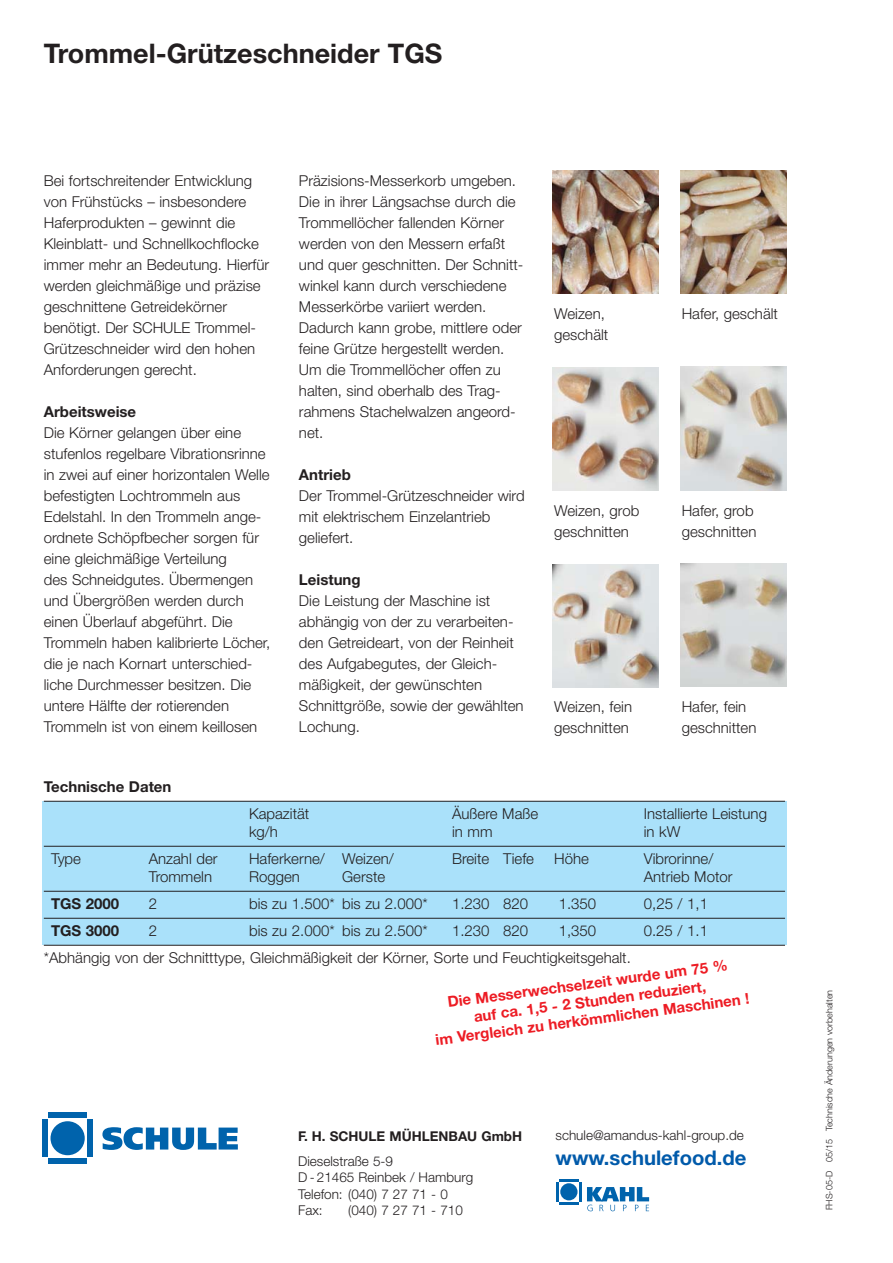
<style>
.page{position:relative;width:893px;height:1263px;background:#fff}
.page>*{position:absolute;margin:0;border:0;box-sizing:border-box;transform-origin:0 0}
.t1{font:700 27px "Helvetica Neue";color:#231f20}
.t2{font:700 20.25px "Helvetica Neue";color:#005aaa}
.t3{font:300 15px/21px "Helvetica Neue";color:#231f20}
.t4{font:700 15px/18px "Helvetica Neue";color:#ed1c24;text-align:center}
.t5{font:700 15px "Helvetica Neue";color:#231f20}
.t6{font:300 13.5px/16.5px "Helvetica Neue";color:#231f20}
.t7{font:700 13.5px "Helvetica Neue";color:#231f20}
.t8{font:300 9px "Helvetica Neue";color:#231f20}
.s1{font-family:"Koz Min Pr 6 N Medium Proportional";font-weight:400}
.s2{font-weight:700}
</style>
<div class="page">
<div style="left:42px;top:802px;width:744px;height:143px;background:#aae1fa"></div>
<div style="left:51px;top:1121px;width:34px;height:34px;background:#0063ac;border-radius:50%"></div>
<div style="left:42px;top:1119px;width:5px;height:38px;background:#0063ac"></div>
<div style="left:88px;top:1119px;width:5px;height:38px;background:#0063ac"></div>
<div style="left:49px;top:1113px;width:38px;height:5px;background:#0063ac"></div>
<div style="left:49px;top:1158px;width:38px;height:6px;background:#0063ac"></div>
<svg style="left:102px;top:1127px;width:136px;height:23px"></svg>
<div style="left:560px;top:1183px;width:17px;height:17px;background:#0063ac;border-radius:50%"></div>
<hr style="left:556px;top:1182px;width:3px;height:19px;background:#0063ac">
<hr style="left:579px;top:1182px;width:3px;height:19px;background:#0063ac">
<hr style="left:559px;top:1179px;width:19px;height:3px;background:#0063ac">
<hr style="left:559px;top:1202px;width:19px;height:3px;background:#0063ac">
<svg style="left:587px;top:1187px;width:62px;height:24px"></svg>
<img style="left:553px;top:367px;width:106px;height:123px">
<img style="left:553px;top:564px;width:106px;height:123px">
<img style="left:553px;top:170px;width:106px;height:123px">
<hr style="left:44px;top:801px;width:741px;height:1px;background:#231f20">
<hr style="left:44px;top:846px;width:741px;height:1px;background:#231f20">
<hr style="left:44px;top:891px;width:741px;height:1px;background:#231f20">
<hr style="left:44px;top:918px;width:741px;height:1px;background:#231f20">
<hr style="left:44px;top:945px;width:741px;height:1px;background:#231f20">
<img style="left:680px;top:367px;width:106px;height:123px">
<img style="left:680px;top:564px;width:106px;height:123px">
<img style="left:680px;top:170px;width:106px;height:123px">
<h1 class="t1" style="left:44px;top:44px;width:400px">Trommel-Grützeschneider TGS</h1>
<p class="t3" style="left:44px;top:172px;width:227px">Bei fortschreitender Entwicklung von Fru<span class="s1">̈</span>hstu<span class="s1">̈</span>cks – insbesondere<br>Haferprodukten – gewinnt die<br>Kleinblatt- und Schnellkochflocke immer mehr an Bedeutung. Hierfu<span class="s1">̈</span>r werden gleichmäßige und prä zise geschnittene Getreidekörner benötigt. Der SCHULE Trommel-<br>Gru<span class="s1">̈</span>tzeschneider wird den hohen<br>Anforderungen gerecht.</p>
<p class="t3" style="left:44px;top:403px;width:228px"><span class="s2">Arbeitsweise<br></span>Die Körner gelangen u<span class="s1">̈</span>ber eine stufenlos regelbare Vibrationsrinne in zwei auf einer horizontalen Welle befestigten Lochtrommeln aus<br>Edelstahl. In den Trommeln ange&shy;ordnete Schöpfbecher sorgen fu<span class="s1">̈</span>r eine gleichmäßige Verteilung<br>des Schneidgutes. Übermengen und Übergrößen werden durch einen Überlauf abgefu<span class="s1">̈</span>hrt. Die<br>Trommeln haben kalibrierte Löcher, die je nach Kornart unterschied - liche Durchmesser besitzen. Die untere Hälfte der rotierenden<br>Trommeln ist von einem keillosen</p>
<p class="t5" style="left:44px;top:782px;width:129px">Technische Daten</p>
<p class="t3" style="left:299px;top:172px;width:226px">Präzisions-Messerkorb umgeben.<br>Die in ihrer Längsachse durch die<br>Trommellöcher fallenden Körner werden von den Messern erfaßt und quer geschnitten. Der Schnitt - winkel kann durch verschiedene<br>Messerkörbe variiert werden.<br>Dadurch kann grobe, mittlere oder feine Gru<span class="s1">̈</span>tze hergestellt werden.<br>Um die Trommellöcher offen zu halten, sind oberhalb des Trag - rahmens Stachelwalzen angeord&shy;net.</p>
<p class="t3" style="left:299px;top:466px;width:227px"><span class="s2">Antrieb<br></span>Der Trommel-Gru<span class="s1">̈</span>tzeschneider wird mit elektrischem Einzelantrieb geliefert.</p>
<p class="t5" style="left:299px;top:574px;width:63px">Leistung</p>
<p class="t3" style="left:299px;top:592px;width:226px">Die Leistung der Maschine ist abhängig von der zu verarbeiten&shy;den Getreideart, von der Reinheit des Aufgabegutes, der Gleich - mäßigkeit, der gewu<span class="s1">̈</span>nschten<br>Schnitt größe, sowie der gewählten<br>Lochung.</p>
<p class="t3" style="left:554px;top:305px;width:56px">Weizen, geschält</p>
<p class="t3" style="left:682px;top:305px;width:98px">Hafer, geschält</p>
<p class="t3" style="left:554px;top:501px;width:87px">Weizen, grob geschnitten</p>
<p class="t3" style="left:682px;top:501px;width:76px">Hafer, grob geschnitten</p>
<p class="t3" style="left:554px;top:698px;width:79px">Weizen, fein geschnitten</p>
<p class="t3" style="left:682px;top:698px;width:76px">Hafer, fein geschnitten</p>
<p class="t3" style="left:249px;top:805px;width:62px">Kapazität</p>
<p class="t3" style="left:452px;top:805px;width:88px">Äußere Maße</p>
<p class="t3" style="left:644px;top:805px;width:125px">Installierte Leistung</p>
<p class="t3" style="left:249px;top:823px;width:30px">kg/h</p>
<p class="t3" style="left:452px;top:823px;width:42px">in mm</p>
<p class="t3" style="left:644px;top:823px;width:38px">in kW</p>
<p class="t3" style="left:51px;top:850px;width:32px">Type</p>
<p class="t3" style="left:149px;top:850px;width:70px">Anzahl der</p>
<p class="t3" style="left:249px;top:850px;width:146px">Haferkerne/ Weizen/</p>
<p class="t3" style="left:452px;top:850px;width:83px">Breite Tiefe</p>
<p class="t3" style="left:554px;top:850px;width:36px">Höhe</p>
<p class="t3" style="left:644px;top:850px;width:71px">Vibrorinne/</p>
<p class="t3" style="left:149px;top:868px;width:65px">Trommeln</p>
<p class="t3" style="left:249px;top:868px;width:52px">Roggen</p>
<p class="t3" style="left:342px;top:868px;width:45px">Gerste</p>
<p class="t3" style="left:644px;top:868px;width:90px">Antrieb Motor</p>
<p class="t5" style="left:51px;top:899px;width:70px">TGS 2000</p>
<p class="t3" style="left:149px;top:895px;width:10px">2</p>
<p class="t3" style="left:249px;top:895px;width:180px">bis zu 1.500* bis zu 2.000*</p>
<p class="t3" style="left:452px;top:895px;width:78px">1.230 820</p>
<p class="t3" style="left:559px;top:895px;width:39px">1.350</p>
<p class="t3" style="left:644px;top:895px;width:66px">0,25 / 1,1</p>
<p class="t5" style="left:51px;top:926px;width:70px">TGS 3000</p>
<p class="t3" style="left:149px;top:922px;width:10px">2</p>
<p class="t3" style="left:249px;top:922px;width:180px">bis zu 2.000* bis zu 2.500*</p>
<p class="t3" style="left:452px;top:922px;width:78px">1.230 820</p>
<p class="t3" style="left:559px;top:922px;width:39px">1,350</p>
<p class="t3" style="left:644px;top:922px;width:66px">0.25 / 1.1</p>
<p class="t3" style="left:44px;top:949px;width:588px">*Abhängig von der Schnitttype, Gleichmäßigkeit der Körner, Sorte und Feuchtigkeitsgehalt.</p>
<p class="t4" style="left:429px;top:998px;width:318px;rotate:-8deg">Die Messerwechselzeit wurde um 75 %<br>auf ca. 1,5 - 2 Stunden reduziert,<br>im Vergleich zu herkömmlichen Maschinen !</p>
<p class="t7" style="left:298px;top:1131px;width:225px">F. H. SCHULE MÜHLENBAU GmbH</p>
<p class="t6" style="left:298px;top:1154px;width:176px">Dieselstraße 5-9<br>D - 21465 Reinbek / Hamburg<br>Telefon: (040) 7 27 71 - 0<br>Fax:</p>
<p class="t6" style="left:348px;top:1203px;width:116px">(040) 7 27 71 - 710</p>
<p class="t6" style="left:555px;top:1129px;width:190px">schule@amandus-kahl-group.de</p>
<h2 class="t2" style="left:555px;top:1151px;width:192px">www.schulefood.de</h2>
<p class="t8" style="left:826px;top:1210px;width:222px;rotate:-90deg">FHS-05-D 05/15 Technische Änderungen vorbehalten</p>
</div>
